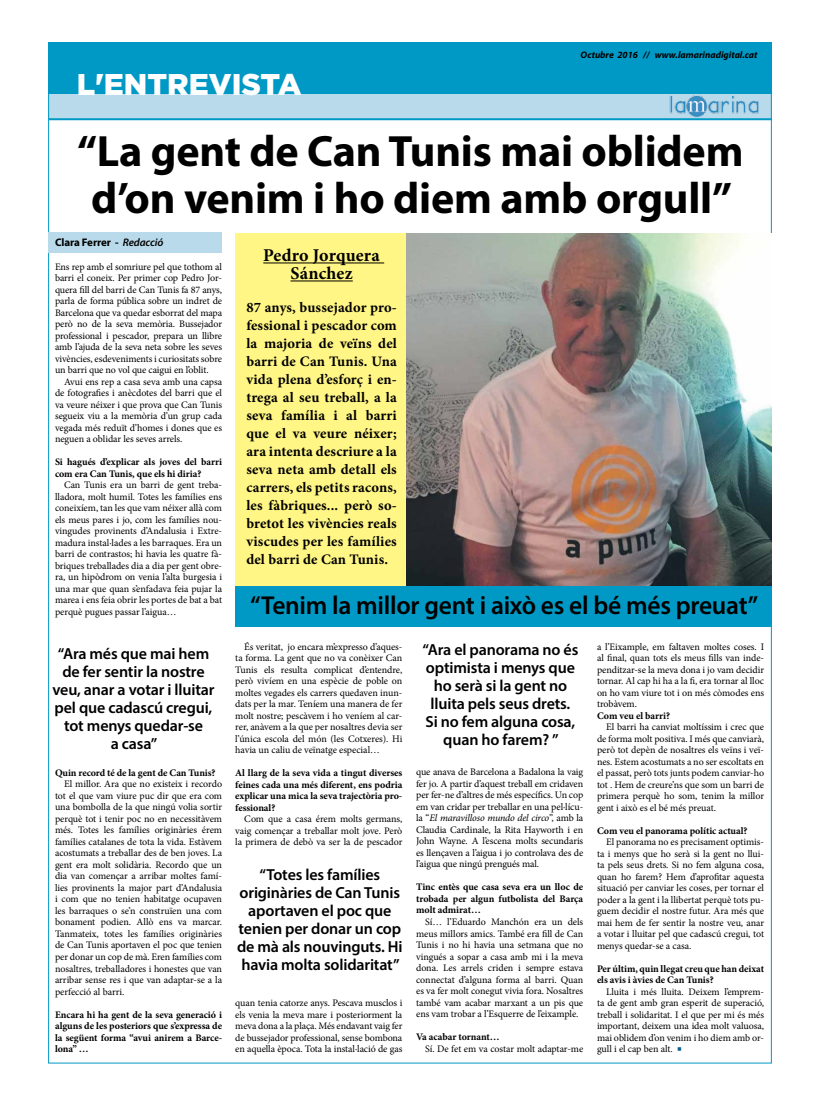
<style>
.page{position:relative;width:820px;height:1106px;background:#fff}
.page>*{position:absolute;margin:0;border:0;box-sizing:border-box;transform-origin:0 0}
.t1{font:700 44px/47px "Myriad Pro";letter-spacing:-.005em;color:#000;text-align:center}
.t2{font:900 30px "Gotham";color:#fff}
.t3{font:600 26px "Myriad Pro";letter-spacing:-.01em;color:#000}
.t4{font:700 18px/18px "Minion Pro";letter-spacing:.01em;color:#000;text-align:center}
.t5{font:600 16px/18px "Myriad Pro";letter-spacing:-.01em;color:#000;text-align:center}
.t6{font:700 14.5px/18px "Minion Pro";letter-spacing:.01em;color:#000;text-align:justify}
.t7{font:700 11px "Myriad Pro";letter-spacing:-.01em;color:#000}
.t8{font:10px/11.5px "Minion Pro";letter-spacing:-.005em;color:#000;text-align:justify}
.t9{font:700 10px/11.5px "Minion Pro";letter-spacing:-.005em;color:#000;text-align:justify}
.t10{font:italic 700 9.5px "Myriad Pro";color:#000}
.s1{font-weight:600;font-style:italic}
.s2{font-style:italic}
.s3{font-size:12px;color:#005f8c}
</style>
<div class="page">
<div style="left:235px;top:233px;width:172px;height:353px;background:#fff685"></div>
<div style="left:48px;top:88px;width:723px;height:31px;background:#b8daea"></div>
<div style="left:48px;top:43px;width:723px;height:51px;background:#0099c5"></div>
<hr style="left:49px;top:118px;width:722px;height:2px;background:#0099c5">
<img style="left:669px;top:95px;width:89px;height:24px">
<img style="left:406px;top:233px;width:364px;height:353px">
<div style="left:49px;top:232px;width:173px;height:20px;background:#b8daea"></div>
<div style="left:235px;top:586px;width:536px;height:40px;background:#0099c5"></div>
<hr style="left:263px;top:262px;width:121px;height:1px;background:#000">
<hr style="left:290px;top:280px;width:62px;height:1px;background:#000">
<h2 class="t2" style="left:77px;top:63px;width:226px">L'ENTREVISTA</h2>
<p class="t10" style="left:580px;top:49px;width:178px">Octubre 2016 // www.lamarinadigital.cat</p>
<h1 class="t1" style="left:77px;top:126px;width:667px">“La gent de Can Tunis mai oblidem d’on venim i ho diem amb orgull”</h1>
<p class="t7" style="left:55px;top:235px;width:110px">Clara Ferrer - <span class="s1">Redacció</span></p>
<p class="t8" style="left:55px;top:261px;width:168px">Ens rep amb el somriure pel que tothom al barri el coneix. Per primer cop Pedro Jor&shy;quera fill del barri de Can Tunis fa 87 anys, parla de forma pública sobre un indret de Barcelona que va quedar esborrat del mapa però no de la seva memòria. Bussejador professional i pescador, prepara un llibre amb l’ajuda de la seva neta sobre les seves vivències, esdeveniments i curiositats sobre un barri que no vol que caigui en l’oblit.</p>
<p class="t8" style="left:55px;top:376px;width:168px;text-indent:9px">Avui ens rep a casa seva amb una capsa de fotografies i anècdotes del barri que el va veure néixer i que prova que Can Tunis segueix viu a la memòria d’un grup cada vegada més reduït d’homes i dones que es neguen a oblidar les seves arrels.</p>
<p class="t9" style="left:55px;top:456px;width:168px">Si hagués d’explicar als joves del barri com era Can Tunis, que els hi diria?</p>
<p class="t8" style="left:55px;top:479px;width:168px;text-indent:9px">Can Tunis era un barri de gent treba&shy;lladora, molt humil. Totes les famílies ens coneixíem, tan les que vam néixer allà com els meus pares i jo, com les famílies nou&shy;vingudes provinents d’Andalusia i Extre&shy;madura instal·lades a les barraques. Era un barri de contrastos; hi havia les quatre fà&shy;briques treballades dia a dia per gent obre&shy;ra, un hipòdrom on venia l’alta burgesia i una mar que quan s’enfadava feia pujar la marea i ens feia obrir les portes de bat a bat perquè pugues passar l’aigua…</p>
<h3 class="t5" style="left:52px;top:644px;width:163px">“Ara més que mai hem de fer sentir la nostre veu, anar a votar i lluitar pel que cadascú cregui, tot menys quedar-se<br>a casa”</h3>
<p class="t9" style="left:55px;top:767px;width:162px">Quin record té de la gent de Can Tunis?</p>
<p class="t8" style="left:55px;top:778px;width:168px;text-indent:9px">El millor. Ara que no existeix i recordo tot el que vam viure puc dir que era com una bombolla de la que ningú volia sortir perquè tot i tenir poc no en necessitàvem més. Totes les famílies originàries érem famílies catalanes de tota la vida. Estàvem acostumats a treballar des de ben joves. La gent era molt solidària. Recordo que un dia van començar a arribar moltes famí&shy;lies provinents la major part d’Andalusia i com que no tenien habitatge ocupaven les barraques o se’n construïen una com bonament podien. Allò ens va marcar.<br>Tanmateix, totes les famílies originàries de Can Tunis aportaven el poc que tenien per donar un cop de mà. Eren famílies com nosaltres, treballadores i honestes que van arribar sense res i que van adaptar-se a la perfecció al barri.</p>
<p class="t9" style="left:55px;top:1008px;width:168px">Encara hi ha gent de la seva generació i alguns de les posteriors que s’expressa de la següent forma “avui anirem a Barce&shy;lona” …</p>
<h3 class="t4" style="left:263px;top:246px;width:118px">Pedro Jorquera<br>Sánchez</h3>
<p class="t6" style="left:246px;top:298px;width:152px">87 anys, bussejador pro&shy;fessional i pescador com la majoria de veïns del barri de Can Tunis. Una vida plena d’esforç i en&shy;trega al seu treball, a la seva família i al barri que el va veure néixer; ara intenta descriure a la seva neta amb detall els carrers, els petits racons, les fàbriques... però so&shy;bretot les vivències reals viscudes per les famílies del barri de Can Tunis.</p>
<h3 class="t3" style="left:250px;top:589px;width:509px">“Tenim la millor gent i això es el bé més preuat”</h3>
<p class="t8" style="left:235px;top:640px;width:168px;text-indent:9px">És veritat, jo encara m’expresso d’aques&shy;ta forma. La gent que no va conèixer Can Tunis els resulta complicat d’entendre, però vivíem en una espècie de poble on moltes vegades els carrers quedaven inun&shy;dats per la mar. Teníem una manera de fer molt nostre; pescàvem i ho veníem al car&shy;rer, anàvem a la que per nosaltres devia ser l’única escola del món (les Cotxeres). Hi havia un caliu de veïnatge especial…</p>
<p class="t9" style="left:235px;top:767px;width:168px">Al llarg de la seva vida a tingut diverses feines cada una més diferent, ens podria explicar una mica la seva trajectòria pro&shy;fessional?</p>
<p class="t8" style="left:235px;top:813px;width:168px;text-indent:9px">Com que a casa érem molts germans, vaig començar a treballar molt jove. Però la primera de debò va ser la de pescador</p>
<h3 class="t5" style="left:237px;top:865px;width:167px">“Totes les famílies originàries de Can Tunis aportaven el poc que tenien per donar un cop de mà als nouvinguts. Hi havia molta solidaritat”</h3>
<p class="t8" style="left:235px;top:997px;width:168px">quan tenia catorze anys. Pescava musclos i els venia la meva mare i posteriorment la meva dona a la plaça. Més endavant vaig fer de bussejador professional, sense bombona en aquella època. Tota la instal·lació de gas</p>
<h3 class="t5" style="left:422px;top:640px;width:157px">“Ara el panorama no és optimista i menys que ho serà si la gent no lluita pels seus drets.<br>Si no fem alguna cosa, quan ho farem? ”</h3>
<p class="t8" style="left:416px;top:766px;width:168px">que anava de Barcelona a Badalona la vaig fer jo. A partir d’aquest treball em cridaven per fer-ne d’altres de més específics. Un cop em van cridar per treballar en una pel·lícu&shy;la “<span class="s2">El maravilloso mundo del circo</span>”, amb la Claudia Cardinale, la Rita Hayworth i en John Wayne. A l’escena molts secundaris es llençaven a l’aigua i jo controlava des de l’aigua que ningú prengués mal.</p>
<p class="t9" style="left:416px;top:881px;width:168px">Tinc entès que casa seva era un lloc de trobada per algun futbolista del Barça molt admirat…</p>
<p class="t8" style="left:416px;top:916px;width:168px;text-indent:9px">Sí… l’Eduardo Manchón era un dels meus millors amics. També era fill de Can Tunis i no hi havia una setmana que no vingués a sopar a casa amb mi i la meva dona. Les arrels criden i sempre estava connectat d’alguna forma al barri. Quan es va fer molt conegut vivia fora. Nosaltres també vam acabar marxant a un pis que ens vam trobar a l’Esquerre de l’eixample.</p>
<p class="t9" style="left:416px;top:1031px;width:85px">Va acabar tornant…</p>
<p class="t8" style="left:425px;top:1042px;width:159px">Sí. De fet em va costar molt adaptar-me</p>
<p class="t8" style="left:596px;top:640px;width:168px">a l’Eixample, em faltaven moltes coses. I al final, quan tots els meus fills van inde&shy;penditzar-se la meva dona i jo vam decidir tornar. Al cap hi ha a la fi, era tornar al lloc on ho vam viure tot i on més còmodes ens trobàvem.</p>
<p class="t9" style="left:596px;top:709px;width:74px">Com veu el barri?</p>
<p class="t8" style="left:596px;top:721px;width:168px;text-indent:9px">El barri ha canviat moltíssim i crec que de forma molt positiva. I més que canviarà, però tot depèn de nosaltres els veïns i veï&shy;nes. Estem acostumats a no ser escoltats en el passat, però tots junts podem canviar-ho tot . Hem de creure’ns que som un barri de primera perquè ho som, tenim la millor gent i això es el bé més preuat.</p>
<p class="t9" style="left:596px;top:824px;width:152px">Com veu el panorama polític actual?</p>
<p class="t8" style="left:596px;top:836px;width:168px;text-indent:9px">El panorama no es precisament optimis&shy;ta i menys que ho serà si la gent no llui&shy;ta pels seus drets. Si no fem alguna cosa, quan ho farem? Hem d’aprofitar aquesta situació per canviar les coses, per tornar el poder a la gent i la llibertat perquè tots pu&shy;guem decidir el nostre futur. Ara més que mai hem de fer sentir la nostre veu, anar a votar i lluitar pel que cadascú cregui, tot menys quedar-se a casa.</p>
<p class="t9" style="left:596px;top:962px;width:168px">Per últim, quin llegat creu que han deixat els avis i àvies de Can Tunis?</p>
<p class="t8" style="left:596px;top:985px;width:168px;text-indent:9px">Lluita i més lluita. Deixem l’emprem&shy;ta de gent amb gran esperit de superació, treball i solidaritat. I el que per mi és més important, deixem una idea molt valuosa, mai oblidem d’on venim i ho diem amb or&shy;gull i el cap ben alt. <span class="s3">■</span></p>
</div>
